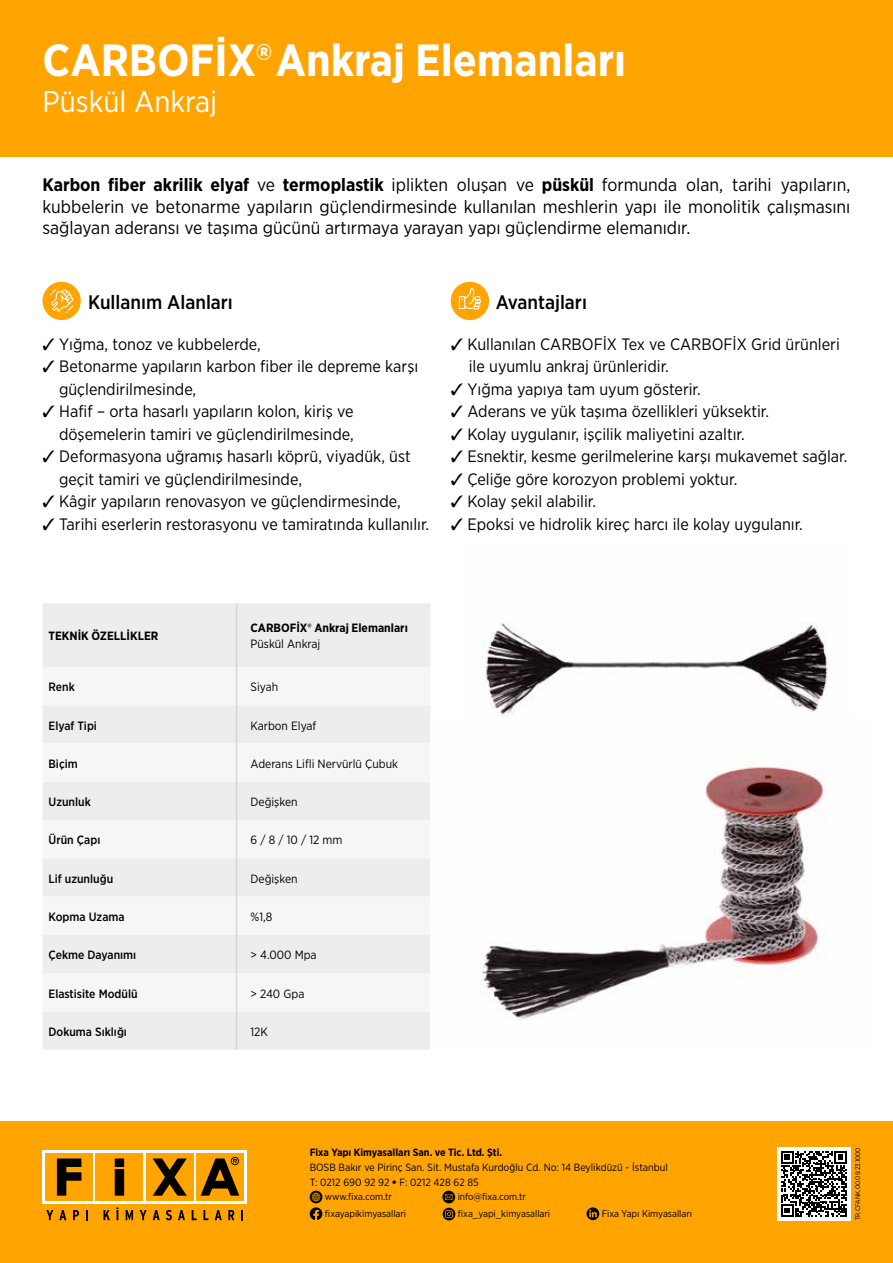
<style>
.page{position:relative;width:893px;height:1263px;background:#fff}
.page>*{position:absolute;margin:0;border:0;box-sizing:border-box;transform-origin:0 0}
.t1{font:700 45px "Gotham Narrow";color:#fff}
.t2{font:30px "Gotham Narrow";color:#fff}
.t3{font:500 19.5px "Gotham Narrow";color:#000}
.t4{font:18px/21.6px "Gotham Narrow";color:#000;text-align:justify}
.t5{font:16.5px/22.5px "Gotham Narrow";color:#000}
.t6{font:12px "Gotham Narrow";color:#000}
.t7{font:500 12px "Gotham Narrow";color:#000}
.t8{font:700 12px "Gotham Narrow";color:#000}
.t9{font:10.5px/15px "Gotham Narrow";color:#000}
.t10{font:700 10.5px "Gotham Narrow";color:#000}
.t11{font:9.75px "Gotham Narrow";color:#000}
.t12{font:6.75px "Gotham Narrow";color:#000}
.s1{font-weight:700}
.s2{font-family:"Neo Sans Medium TR"}
</style>
<div class="page">
<div style="left:0;top:0;width:893px;height:156px;background:#ffa400"></div>
<div style="left:43px;top:282px;width:38px;height:38px;background:#ffa400;border-radius:50%"></div>
<svg style="left:49px;top:289px;width:25px;height:24px"></svg>
<div style="left:451px;top:282px;width:38px;height:38px;background:#ffa400;border-radius:50%"></div>
<svg style="left:458px;top:288px;width:23px;height:22px"></svg>
<div style="left:43px;top:603px;width:387px;height:447px;background:#ededed"></div>
<svg style="left:43px;top:667px;width:387px;height:344px;fill:#f6f6f6"></svg>
<hr style="left:236px;top:603px;width:1px;height:447px;background:#d0d0d0">
<div style="left:0;top:1121px;width:893px;height:142px;background:#ffa400"></div>
<div style="left:43px;top:1150px;width:204px;height:54px;background:#fff"></div>
<div style="left:46px;top:1153px;width:47px;height:48px;background:#ffa400"></div>
<svg style="left:57px;top:1158px;width:24px;height:37px"></svg>
<div style="left:96px;top:1153px;width:47px;height:48px;background:#ffa400"></div>
<svg style="left:115px;top:1158px;width:9px;height:38px"></svg>
<div style="left:146px;top:1153px;width:47px;height:48px;background:#ffa400"></div>
<svg style="left:153px;top:1158px;width:34px;height:38px"></svg>
<div style="left:196px;top:1153px;width:48px;height:48px;background:#ffa400"></div>
<svg style="left:201px;top:1157px;width:38px;height:39px"></svg>
<svg style="left:46px;top:1210px;width:7px;height:10px"></svg>
<svg style="left:59px;top:1210px;width:7px;height:10px"></svg>
<svg style="left:73px;top:1210px;width:6px;height:10px"></svg>
<svg style="left:86px;top:1210px;width:2px;height:10px"></svg>
<svg style="left:103px;top:1210px;width:7px;height:10px"></svg>
<svg style="left:116px;top:1207px;width:3px;height:13px"></svg>
<svg style="left:126px;top:1210px;width:7px;height:10px"></svg>
<svg style="left:140px;top:1210px;width:7px;height:10px"></svg>
<svg style="left:153px;top:1210px;width:7px;height:10px"></svg>
<svg style="left:166px;top:1210px;width:6px;height:10px"></svg>
<svg style="left:178px;top:1210px;width:7px;height:10px"></svg>
<svg style="left:192px;top:1210px;width:5px;height:10px"></svg>
<svg style="left:203px;top:1210px;width:5px;height:10px"></svg>
<svg style="left:215px;top:1210px;width:7px;height:10px"></svg>
<svg style="left:228px;top:1210px;width:6px;height:10px"></svg>
<svg style="left:241px;top:1210px;width:2px;height:10px"></svg>
<svg style="left:310px;top:1207px;width:12px;height:13px"></svg>
<svg style="left:586px;top:1207px;width:13px;height:13px"></svg>
<svg style="left:589px;top:1210px;width:8px;height:7px"></svg>
<div style="left:443px;top:1208px;width:12px;height:12px;background:#000300;border-radius:50%"></div>
<svg style="left:445px;top:1210px;width:8px;height:8px"></svg>
<svg style="left:310px;top:1190px;width:12px;height:13px"></svg>
<svg style="left:312px;top:1193px;width:8px;height:8px"></svg>
<svg style="left:442px;top:1190px;width:13px;height:13px"></svg>
<svg style="left:445px;top:1194px;width:7px;height:6px"></svg>
<div style="left:777px;top:1147px;width:73px;height:73px;background:#fff"></div>
<img style="left:482px;top:622px;width:346px;height:94px">
<img style="left:480px;top:764px;width:346px;height:256px">
<svg style="left:781px;top:1151px;width:66px;height:66px"></svg>
<h1 class="t1" style="left:43px;top:32px;width:585px">CARBOFİX® Ankraj Elemanları</h1>
<h2 class="t2" style="left:43px;top:83px;width:176px">Püskül Ankraj</h2>
<p class="t4" style="left:43px;top:174px;width:809px"><span class="s1">Karbon fiber akrilik elyaf</span> ve <span class="s1">termoplastik</span> iplikten oluşan ve <span class="s1">püskül</span> formunda olan, tarihi yapıların, kubbelerin ve betonarme yapıların güçlendirmesinde kullanılan meshlerin yapı ile monolitik çalışmasını sağlayan aderansı ve taşıma gücünü artırmaya yarayan yapı güçlendirme elemanıdır.</p>
<p class="t3" style="left:88px;top:289px;width:146px">Kullanım Alanları</p>
<p class="t5" style="left:43px;top:332px;width:220px">✓ Yığma, tonoz ve kubbelerde,</p>
<p class="t5" style="left:59px;top:355px;width:361px;text-indent:-16px">✓ Betonarme yapıların karbon fiber ile depreme karşı güçlendirilmesinde,</p>
<p class="t5" style="left:43px;top:400px;width:313px;text-align:right">✓ Hafif – orta hasarlı yapıların kolon, kiriş ve döşemelerin tamiri ve güçlendirilmesinde,</p>
<p class="t5" style="left:59px;top:445px;width:353px;text-indent:-16px">✓ Deformasyona uğramış hasarlı köprü, viyadük, üst geçit tamiri ve güçlendirilmesinde,</p>
<p class="t5" style="left:43px;top:490px;width:360px">✓ Kâgir yapıların renovasyon ve güçlendirmesinde,</p>
<p class="t5" style="left:43px;top:512px;width:388px">✓ Tarihi eserlerin restorasyonu ve tamiratında kullanılır.</p>
<p class="t3" style="left:496px;top:289px;width:93px">Avantajları</p>
<p class="t5" style="left:469px;top:332px;width:373px;text-indent:-18px">✓ Kullanılan CARBOFİX Tex ve CARBOFİX Grid ürünleri ile uyumlu ankraj ürünleridir.</p>
<p class="t5" style="left:451px;top:377px;width:252px">✓ Yığma yapıya tam uyum gösterir.</p>
<p class="t5" style="left:451px;top:400px;width:320px">✓ Aderans ve yük taşıma özellikleri yüksektir.</p>
<p class="t5" style="left:451px;top:422px;width:296px">✓ Kolay uygulanır, işçilik maliyetini azaltır.</p>
<p class="t5" style="left:451px;top:445px;width:398px">✓ Esnektir, kesme gerilmelerine karşı mukavemet sağlar.</p>
<p class="t5" style="left:451px;top:467px;width:288px">✓ Çeliğe göre korozyon problemi yoktur.</p>
<p class="t5" style="left:451px;top:490px;width:147px">✓ Kolay şekil alabilir.</p>
<p class="t5" style="left:451px;top:512px;width:354px">✓ Epoksi ve hidrolik kireç harcı ile kolay uygulanır.</p>
<p class="t8" style="left:49px;top:628px;width:111px">TEKNİK ÖZELLİKLER</p>
<p class="t8" style="left:250px;top:620px;width:159px">CARBOFİX® Ankraj Elemanları</p>
<p class="t6" style="left:250px;top:636px;width:71px">Püskül Ankraj</p>
<p class="t7" style="left:49px;top:679px;width:28px">Renk</p>
<p class="t6" style="left:250px;top:680px;width:29px">Siyah</p>
<p class="t7" style="left:49px;top:718px;width:50px">Elyaf Tipi</p>
<p class="t6" style="left:250px;top:718px;width:67px">Karbon Elyaf</p>
<p class="t7" style="left:49px;top:756px;width:31px">Biçim</p>
<p class="t6" style="left:250px;top:756px;width:149px">Aderans Lifli Nervürlü Çubuk</p>
<p class="t7" style="left:49px;top:794px;width:44px">Uzunluk</p>
<p class="t6" style="left:250px;top:794px;width:49px">Değişken</p>
<p class="t7" style="left:49px;top:832px;width:53px">Ürün Çapı</p>
<p class="t6" style="left:250px;top:833px;width:93px">6 / 8 / 10 / 12 mm</p>
<p class="t7" style="left:49px;top:871px;width:66px">Lif uzunluğu</p>
<p class="t6" style="left:250px;top:871px;width:49px">Değişken</p>
<p class="t7" style="left:49px;top:909px;width:78px">Kopma Uzama</p>
<p class="t6" style="left:250px;top:909px;width:23px">%1,8</p>
<p class="t7" style="left:49px;top:947px;width:89px">Çekme Dayanımı</p>
<p class="t6" style="left:250px;top:947px;width:68px">&gt; 4.000 Mpa</p>
<p class="t7" style="left:49px;top:986px;width:91px">Elastisite Modülü</p>
<p class="t6" style="left:250px;top:986px;width:55px">&gt; 240 Gpa</p>
<p class="t7" style="left:49px;top:1024px;width:80px">Dokuma Sıklığı</p>
<p class="t6" style="left:250px;top:1024px;width:19px">12K</p>
<p class="t10" style="left:310px;top:1145px;width:194px">Fixa Yapı Kimyasalları San. ve Tic. Ltd. Şti.</p>
<p class="t9" style="left:310px;top:1159px;width:360px">BOSB Bakır ve Pirinç San. Sit. Mustafa Kurdoğlu Cd. No: 14 Beylikdüzü - İstanbul<br>T: 0212 690 92 92 <span class="s2">•</span> F: 0212 428 62 85</p>
<p class="t11" style="left:325px;top:1207px;width:83px">fixayapikimyasallari</p>
<p class="t11" style="left:458px;top:1207px;width:94px">fixa_yapi_kimyasallari</p>
<p class="t11" style="left:602px;top:1207px;width:92px">Fixa Yapı Kimyasalları</p>
<p class="t11" style="left:325px;top:1190px;width:69px">www.fixa.com.tr</p>
<p class="t11" style="left:458px;top:1190px;width:70px">info@fixa.com.tr</p>
<p class="t12" style="left:853px;top:1220px;width:75px;rotate:-90deg">TR.CFANK.00.09.23.1000</p>
</div>
